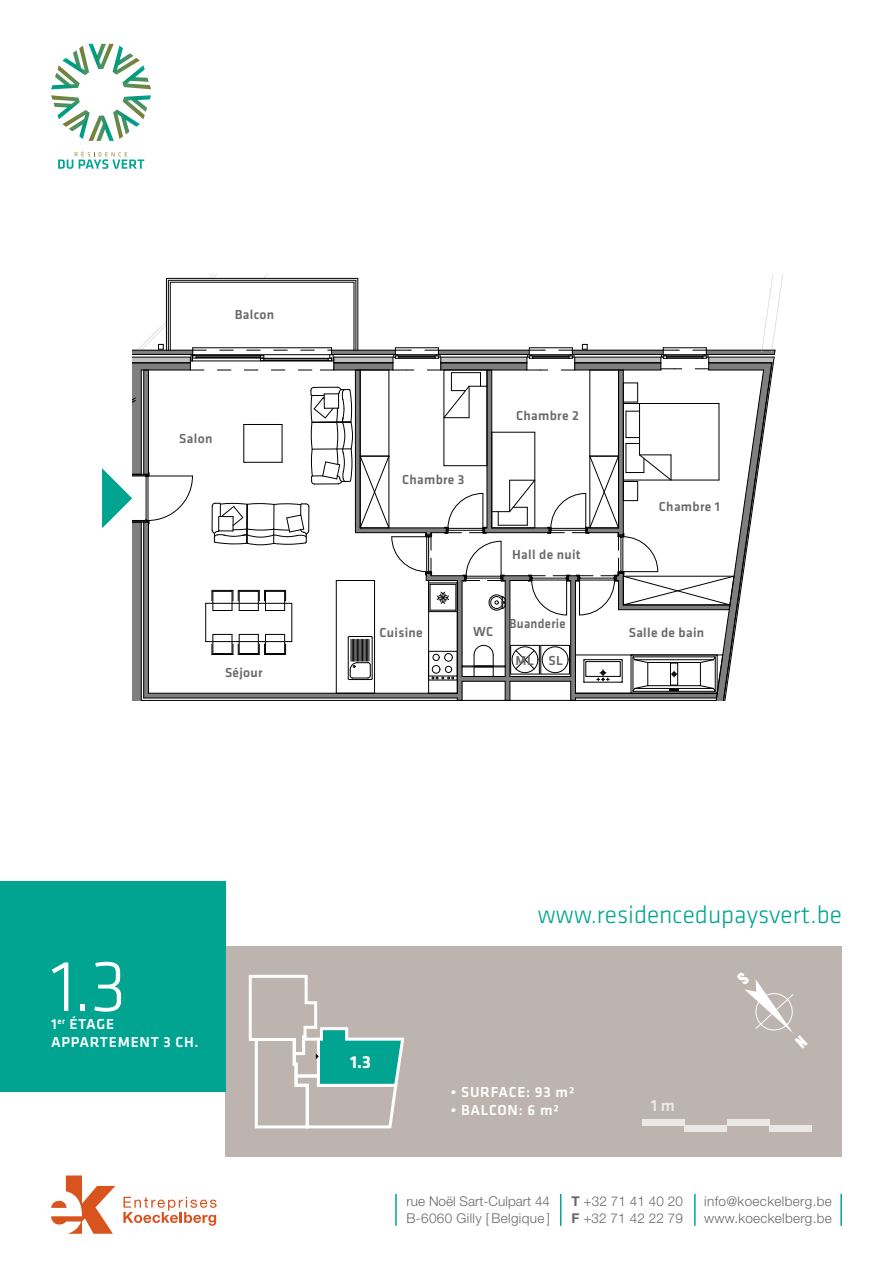
<style>
.page{position:relative;width:893px;height:1263px;background:#fff}
.page>*{position:absolute;margin:0;border:0;box-sizing:border-box;transform-origin:0 0}
.t1{font:300 75px "Klavika";color:#fff}
.t2{font:300 25.5px "Klavika";color:#00a490}
.t3{font:700 18px "Klavika";color:#fff}
.t4{font:500 16.8px "Klavika";color:#fff}
.t5{font:500 15px/18px "Klavika";letter-spacing:.05em;color:#fff}
.t6{font:300 13.5px/16.5px "Helvetica Neue LT Std";letter-spacing:.02em;color:#6b6867}
.t7{font:500 13.5px "Klavika";letter-spacing:.025em;color:#6b6867}
.t8{font:500 13.5px "Klavika";letter-spacing:.025em;color:#6b6867;scale:.94 1}
.s1{font-weight:700}
</style>
<div class="page">
<div style="left:225px;top:946px;width:617px;height:211px;background:#bdb4af"></div>
<div style="left:0;top:881px;width:225px;height:210px;background:#00a490"></div>
<svg style="left:737px;top:973px;width:71px;height:76px"></svg>
<div style="left:642px;top:1119px;width:43px;height:6px;background:#ebe8e6"></div>
<div style="left:727px;top:1119px;width:43px;height:6px;background:#ebe8e6"></div>
<div style="left:685px;top:1125px;width:42px;height:7px;background:#ebe8e6"></div>
<div style="left:770px;top:1125px;width:42px;height:7px;background:#ebe8e6"></div>
<svg style="left:102px;top:274px;width:681px;height:426px"></svg>
<svg style="left:58px;top:151px;width:86px;height:18px"></svg>
<svg style="left:51px;top:95px;width:100px;height:46px"></svg>
<svg style="left:51px;top:44px;width:100px;height:45px"></svg>
<hr style="left:560px;top:1194px;width:1px;height:32px;background:#00a490">
<hr style="left:395px;top:1194px;width:2px;height:32px;background:#00a490">
<hr style="left:840px;top:1194px;width:2px;height:32px;background:#00a490">
<hr style="left:694px;top:1194px;width:2px;height:32px;background:#00a490">
<svg style="left:51px;top:1175px;width:64px;height:59px"></svg>
<svg style="left:123px;top:1197px;width:94px;height:29px"></svg>
<svg style="left:248px;top:974px;width:157px;height:155px"></svg>
<p class="t7" style="left:235px;top:307px;width:41px">Balcon</p>
<p class="t7" style="left:179px;top:432px;width:35px">Salon</p>
<p class="t7" style="left:225px;top:665px;width:39px">Séjour</p>
<p class="t7" style="left:402px;top:472px;width:64px">Chambre 3</p>
<p class="t7" style="left:516px;top:408px;width:64px">Chambre 2</p>
<p class="t7" style="left:512px;top:547px;width:70px">Hall de nuit</p>
<p class="t7" style="left:379px;top:625px;width:45px">Cuisine</p>
<p class="t7" style="left:473px;top:624px;width:22px">WC</p>
<p class="t8" style="left:509px;top:616px;width:62px">Buanderie</p>
<p class="t7" style="left:516px;top:653px;width:49px">ML SL</p>
<p class="t7" style="left:659px;top:499px;width:63px">Chambre 1</p>
<p class="t7" style="left:629px;top:625px;width:77px">Salle de bain</p>
<h1 class="t1" style="left:51px;top:945px;width:78px">1.3</h1>
<p class="t5" style="left:51px;top:1015px;width:149px">1<sup>er</sup> ÉTAGE<br>APPARTEMENT 3 CH.</p>
<h2 class="t2" style="left:538px;top:901px;width:306px">www.residencedupaysvert.be</h2>
<h3 class="t3" style="left:350px;top:1052px;width:22px">1.3</h3>
<p class="t5" style="left:451px;top:1083px;width:125px">• SURFACE: 93 m²</p>
<p class="t5" style="left:451px;top:1101px;width:110px">• BALCON: 6 m²</p>
<p class="t4" style="left:651px;top:1096px;width:26px">1 m</p>
<p class="t6" style="left:407px;top:1193px;width:145px">rue Noël Sart-Culpart 44<br>B-6060 Gilly [ Belgique ]</p>
<p class="t6" style="left:571px;top:1193px;width:113px"><span class="s1">T</span> +32 71 41 40 20<br><span class="s1">F</span> +32 71 42 22 79</p>
<p class="t6" style="left:704px;top:1193px;width:129px">info@koeckelberg.be www.koeckelberg.be</p>
</div>
